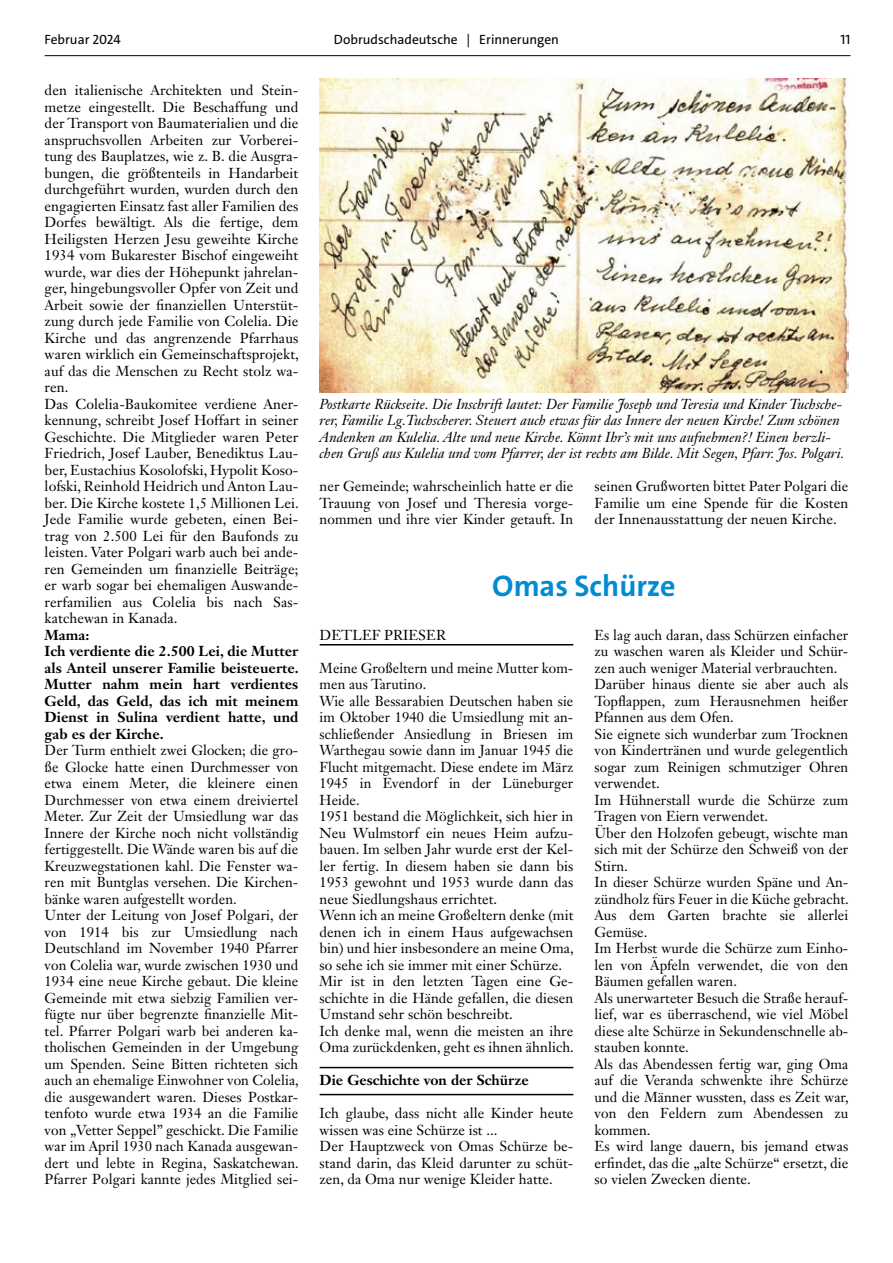
<style>
.page{position:relative;width:893px;height:1263px;background:#fff}
.page>*{position:absolute;margin:0;border:0;box-sizing:border-box;transform-origin:0 0}
.t1{font:700 30px "The Sans";color:#008bd2}
.t2{font:14.25px/16.5px "Janson Text LT Std";letter-spacing:.005em;color:#000}
.t3{font:italic 14.25px/16.5px "Janson Text LT Std";letter-spacing:.005em;color:#000}
.t4{font:700 14.25px/16.5px "Janson Text LT Std";letter-spacing:.005em;color:#000}
.t5{font:13.5px "The Sans";color:#000}
</style>
<div class="page">
<hr style="left:45px;top:55px;width:805px;height:1px;background:#000">
<img style="left:320px;top:79px;width:528px;height:313px">
<hr style="left:320px;top:644px;width:253px;height:1px;background:#000">
<hr style="left:320px;top:1067px;width:253px;height:1px;background:#000">
<hr style="left:320px;top:1094px;width:253px;height:1px;background:#000">
<p class="t5" style="left:45px;top:31px;width:78px">Februar 2024</p>
<p class="t5" style="left:334px;top:31px;width:227px">Dobrudschadeutsche | Erinnerungen</p>
<p class="t5" style="left:840px;top:31px;width:11px">11</p>
<p class="t2" style="left:45px;top:82px;width:256px">den italienische Architekten und Stein&shy;metze eingestellt. Die Beschaffung und der Transport von Baumaterialien und die anspruchsvollen Arbeiten zur Vorberei&shy;tung des Bauplatzes, wie z. B. die Ausgra&shy;bungen, die größtenteils in Handarbeit durchgeführt wurden, wurden durch den engagierten Einsatz fast aller Familien des Dorfes bewältigt. Als die fertige, dem Heiligsten Herzen Jesu geweihte Kirche 1934 vom Bukarester Bischof eingeweiht wurde, war dies der Höhepunkt jahrelan&shy;ger, hingebungsvoller Opfer von Zeit und Arbeit sowie der finanziellen Unterstüt&shy;zung durch jede Familie von Colelia. Die Kirche und das angrenzende Pfarrhaus waren wirklich ein Gemeinschaftsprojekt, auf das die Menschen zu Recht stolz wa&shy;ren.<br>Das Colelia-Baukomitee verdiene Aner&shy;kennung, schreibt Josef Hoffart in seiner Geschichte. Die Mitglieder waren Peter Friedrich, Josef Lauber, Benediktus Lau&shy;ber, Eustachius Kosolofski, Hypolit Koso&shy;lofski, Reinhold Heidrich und Anton Lau&shy;ber. Die Kirche kostete 1,5 Millionen Lei.<br>Jede Familie wurde gebeten, einen Bei&shy;trag von 2.500 Lei für den Baufonds zu leisten. Vater Polgari warb auch bei ande&shy;ren Gemeinden um finanzielle Beiträge; er warb sogar bei ehemaligen Auswande&shy;rerfamilien aus Colelia bis nach Sas&shy;katchewan in Kanada.</p>
<p class="t4" style="left:45px;top:626px;width:256px">Mama:<br>Ich verdiente die 2.500 Lei, die Mutter als Anteil unserer Familie beisteuerte.<br>Mutter nahm mein hart verdientes<br>Geld, das Geld, das ich mit meinem<br>Dienst in Sulina verdient hatte, und gab es der Kirche.</p>
<p class="t2" style="left:45px;top:742px;width:256px">Der Turm enthielt zwei Glocken; die gro&shy;ße Glocke hatte einen Durchmesser von etwa einem Meter, die kleinere einen Durchmesser von etwa einem dreiviertel Meter. Zur Zeit der Umsiedlung war das Innere der Kirche noch nicht vollständig fertiggestellt. Die Wände waren bis auf die Kreuzwegstationen kahl. Die Fenster wa&shy;ren mit Buntglas versehen. Die Kirchen&shy;bänke waren aufgestellt worden.<br>Unter der Leitung von Josef Polgari, der von 1914 bis zur Umsiedlung nach Deutschland im November 1940 Pfarrer von Colelia war, wurde zwischen 1930 und 1934 eine neue Kirche gebaut. Die kleine Gemeinde mit etwa siebzig Familien ver&shy;fügte nur über begrenzte finanzielle Mit&shy;tel. Pfarrer Polgari warb bei anderen ka&shy;tholischen Gemeinden in der Umgebung um Spenden. Seine Bitten richteten sich auch an ehemalige Einwohner von Colelia, die ausgewandert waren. Dieses Postkar&shy;tenfoto wurde etwa 1934 an die Familie von „Vetter Seppel” geschickt. Die Familie war im April 1930 nach Kanada ausgewan&shy;dert und lebte in Regina, Saskatchewan.<br>Pfarrer Polgari kannte jedes Mitglied sei-</p>
<p class="t3" style="left:320px;top:396px;width:526px">Postkarte Rückseite. Die Inschrift lautet: Der Familie Joseph und Teresia und Kinder Tuchsche&shy;rer, Familie Lg.Tuchscherer. Steuert auch etwas für das Innere der neuen Kirche! Zum schönen Andenken an Kulelia. Alte und neue Kirche. Könnt Ihr’s mit uns aufnehmen?! Einen herzli&shy;chen Gruß aus Kulelia und vom Pfarrer, der ist rechts am Bilde. Mit Segen, Pfarr. Jos. Polgari.</p>
<p class="t2" style="left:320px;top:478px;width:255px;text-align:justify">ner Gemeinde; wahrscheinlich hatte er die Trauung von Josef und Theresia vorge&shy;nommen und ihre vier Kinder getauft. In</p>
<p class="t2" style="left:595px;top:478px;width:255px;text-align:justify">seinen Grußworten bittet Pater Polgari die Familie um eine Spende für die Kosten der Innenausstattung der neuen Kirche.</p>
<h1 class="t1" style="left:492px;top:566px;width:185px">Omas Schürze</h1>
<p class="t2" style="left:595px;top:626px;width:256px">Es lag auch daran, dass Schürzen einfacher zu waschen waren als Kleider und Schür&shy;zen auch weniger Material verbrauchten.<br>Darüber hinaus diente sie aber auch als Topflappen, zum Herausnehmen heißer Pfannen aus dem Ofen.<br>Sie eignete sich wunderbar zum Trocknen von Kindertränen und wurde gelegentlich sogar zum Reinigen schmutziger Ohren verwendet.<br>Im Hühnerstall wurde die Schürze zum Tragen von Eiern verwendet.<br>Über den Holzofen gebeugt, wischte man sich mit der Schürze den Schweiß von der Stirn.<br>In dieser Schürze wurden Späne und An&shy;zündholz fürs Feuer in die Küche gebracht.<br>Aus dem Garten brachte sie allerlei Gemüse.<br>Im Herbst wurde die Schürze zum Einho&shy;len von Äpfeln verwendet, die von den Bäumen gefallen waren.<br>Als unerwarteter Besuch die Straße herauf&shy;lief, war es überraschend, wie viel Möbel diese alte Schürze in Sekundenschnelle ab&shy;stauben konnte.<br>Als das Abendessen fertig war, ging Oma auf die Veranda schwenkte ihre Schürze und die Männer wussten, dass es Zeit war, von den Feldern zum Abendessen zu kommen.<br>Es wird lange dauern, bis jemand etwas erfindet, das die „alte Schürze“ ersetzt, die so vielen Zwecken diente.</p>
<p class="t2" style="left:320px;top:626px;width:128px">DETLEF PRIESER</p>
<p class="t2" style="left:320px;top:659px;width:256px">Meine Großeltern und meine Mutter kom&shy;men aus Tarutino.<br>Wie alle Bessarabien Deutschen haben sie im Oktober 1940 die Umsiedlung mit an&shy;schließender Ansiedlung in Briesen im Warthegau sowie dann im Januar 1945 die Flucht mitgemacht. Diese endete im März 1945 in Evendorf in der Lüneburger Heide.<br>1951 bestand die Möglichkeit, sich hier in Neu Wulmstorf ein neues Heim aufzu&shy;bauen. Im selben Jahr wurde erst der Kel&shy;ler fertig. In diesem haben sie dann bis 1953 gewohnt und 1953 wurde dann das neue Siedlungshaus errichtet.<br>Wenn ich an meine Großeltern denke (mit denen ich in einem Haus aufgewachsen bin) und hier insbesondere an meine Oma, so sehe ich sie immer mit einer Schürze.<br>Mir ist in den letzten Tagen eine Ge&shy;schichte in die Hände gefallen, die diesen Umstand sehr schön beschreibt.<br>Ich denke mal, wenn die meisten an ihre Oma zurückdenken, geht es ihnen ähnlich.</p>
<p class="t4" style="left:320px;top:1072px;width:211px">Die Geschichte von der Schürze</p>
<p class="t2" style="left:320px;top:1105px;width:255px">Ich glaube, dass nicht alle Kinder heute wissen was eine Schürze ist ...<br>Der Hauptzweck von Omas Schürze be&shy;stand darin, das Kleid darunter zu schüt&shy;zen, da Oma nur wenige Kleider hatte.</p>
</div>
